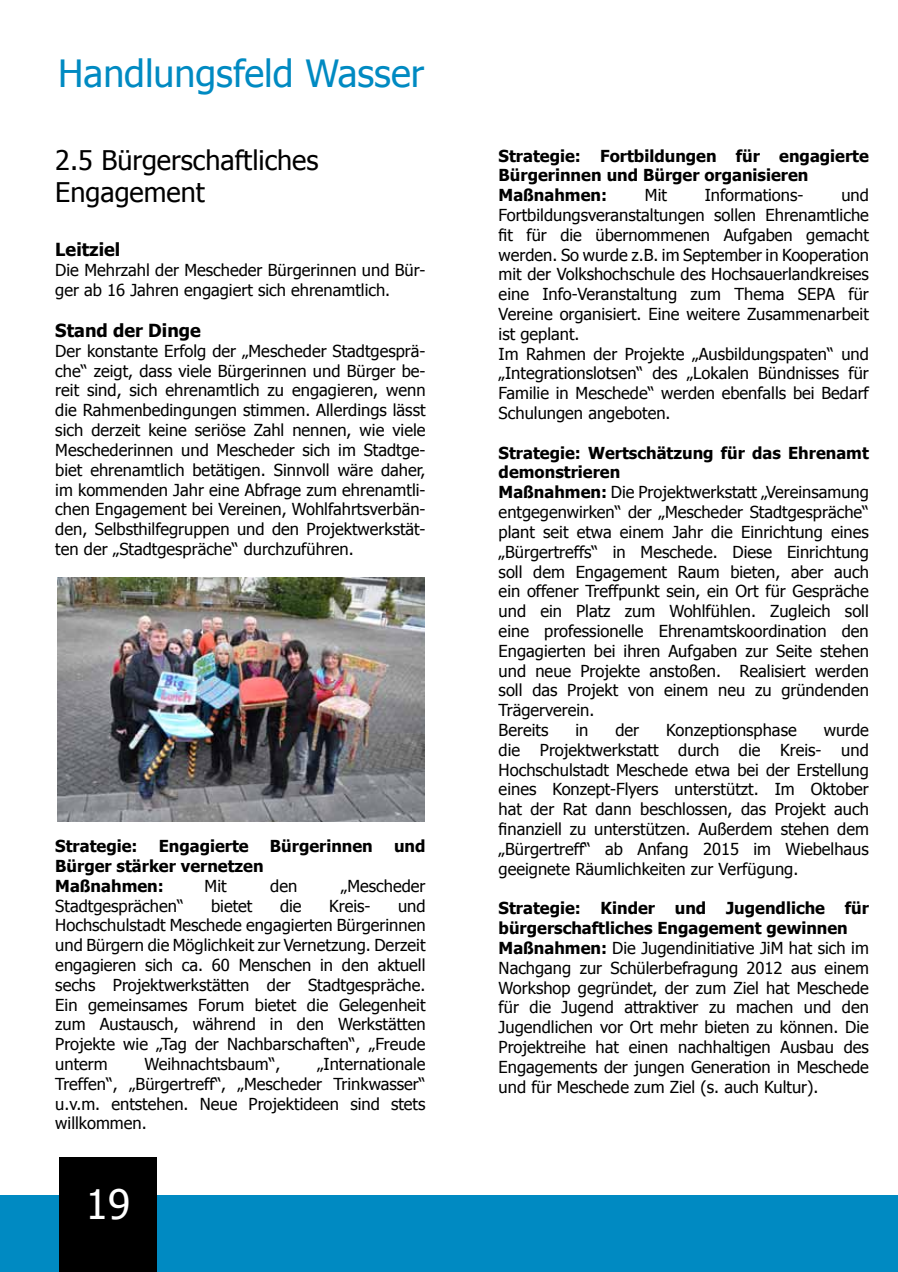
<style>
.page{position:relative;width:898px;height:1272px;background:#fff}
.page>*{position:absolute;margin:0;border:0;box-sizing:border-box;transform-origin:0 0}
.t1{font:40.5px "Tahoma";color:#fff}
.t2{font:37.5px "Tahoma";color:#008ac2}
.t3{font:27px/32.4px "Tahoma";color:#000}
.t4{font:700 18px "Tahoma";color:#000}
.t5{font:16.5px/19.8px "Tahoma";color:#000}
.t6{font:700 16.5px/19.8px "Tahoma";color:#000}
.s1{font-weight:700}
</style>
<div class="page">
<img style="left:58px;top:578px;width:366px;height:243px">
<div style="left:0;top:1195px;width:897px;height:76px;background:#008ac2"></div>
<div style="left:59px;top:1157px;width:98px;height:114px;background:#000"></div>
<h2 class="t2" style="left:58px;top:48px;width:367px">Handlungsfeld Wasser</h2>
<h3 class="t3" style="left:55px;top:142px;width:265px">2.5 Bürgerschaftliches<br>Engagement</h3>
<p class="t4" style="left:55px;top:237px;width:66px">Leitziel</p>
<p class="t5" style="left:55px;top:259px;width:371px">Die Mehrzahl der Mescheder Bürgerinnen und Bür&shy;ger ab 16 Jahren engagiert sich ehrenamtlich.</p>
<p class="t4" style="left:55px;top:318px;width:147px">Stand der Dinge</p>
<p class="t5" style="left:55px;top:340px;width:371px;text-align:justify">Der konstante Erfolg der „Mescheder Stadtgesprä&shy;che“ zeigt, dass viele Bürgerinnen und Bürger be&shy;reit sind, sich ehrenamtlich zu engagieren, wenn die Rahmenbedingungen stimmen. Allerdings lässt sich derzeit keine seriöse Zahl nennen, wie viele Meschederinnen und Mescheder sich im Stadtge&shy;biet ehrenamtlich betätigen. Sinnvoll wäre daher, im kommenden Jahr eine Abfrage zum ehrenamtli&shy;chen Engagement bei Vereinen, Wohlfahrtsverbän&shy;den, Selbsthilfegruppen und den Projektwerkstät&shy;ten der „Stadtgespräche“ durchzuführen.</p>
<p class="t6" style="left:55px;top:835px;width:84px">Strategie:</p>
<p class="t6" style="left:159px;top:835px;width:91px">Engagierte</p>
<p class="t6" style="left:270px;top:835px;width:104px">Bürgerinnen</p>
<p class="t6" style="left:394px;top:835px;width:33px">und</p>
<p class="t6" style="left:55px;top:855px;width:210px">Bürger stärker vernetzen<br>Maßnahmen:</p>
<p class="t5" style="left:204px;top:875px;width:24px">Mit</p>
<p class="t5" style="left:270px;top:875px;width:29px">den</p>
<p class="t5" style="left:341px;top:875px;width:86px">„Mescheder</p>
<p class="t5" style="left:55px;top:894px;width:371px;text-align:justify;text-indent:342px">und Hochschulstadt Meschede engagierten Bürgerinnen und Bürgern die Möglichkeit zur Vernetzung. Derzeit engagieren sich ca. 60 Menschen in den aktuell sechs Projektwerkstätten der Stadtgespräche.<br>Ein gemeinsames Forum bietet die Gelegenheit zum Austausch, während in den Werkstätten Projekte wie „Tag der Nachbarschaften“, „Freude unterm</p>
<p class="t5" style="left:55px;top:894px;width:130px">Stadtgesprächen“</p>
<p class="t5" style="left:211px;top:894px;width:43px">bietet</p>
<p class="t5" style="left:280px;top:894px;width:23px">die</p>
<p class="t5" style="left:329px;top:894px;width:43px">Kreis-</p>
<p class="t5" style="left:55px;top:1053px;width:371px;text-align:justify;text-indent:262px">„Internationale Treffen“, „Bürgertreff“, „Mescheder Trinkwasser“ u.v.m. entstehen. Neue Projektideen sind stets willkommen.</p>
<p class="t5" style="left:144px;top:1053px;width:137px">Weihnachtsbaum“,</p>
<h1 class="t1" style="left:86px;top:1176px;width:46px">19</h1>
<p class="t6" style="left:498px;top:145px;width:371px">Strategie: Fortbildungen für engagierte<br>Bürgerinnen und Bürger organisieren<br>Maßnahmen:</p>
<p class="t5" style="left:644px;top:184px;width:24px">Mit</p>
<p class="t5" style="left:704px;top:184px;width:100px">Informations-</p>
<p class="t5" style="left:498px;top:184px;width:371px;text-indent:342px">und Fortbildungsveranstaltungen sollen Ehrenamtliche fit für die übernommenen Aufgaben gemacht werden. So wurde z.B. im September in Kooperation mit der Volkshochschule des Hochsauerlandkreises eine Info-Veranstaltung zum Thema SEPA für Vereine organisiert. Eine weitere Zusammenarbeit ist geplant.<br>Im Rahmen der Projekte „Ausbildungspaten“ und „Integrationslotsen“ des „Lokalen Bündnisses für Familie in Meschede“ werden ebenfalls bei Bedarf Schulungen angeboten.</p>
<p class="t5" style="left:498px;top:442px;width:371px"><span class="s1">Strategie: Wertschätzung für das Ehrenamt demonstrieren<br>Maßnahmen:</span> Die Projektwerkstatt „Vereinsamung entgegenwirken“ der „Mescheder Stadtgespräche“ plant seit etwa einem Jahr die Einrichtung eines „Bürgertreffs“ in Meschede. Diese Einrichtung soll dem Engagement Raum bieten, aber auch ein offener Treffpunkt sein, ein Ort für Gespräche und ein Platz zum Wohlfühlen. Zugleich soll eine professionelle Ehrenamtskoordination den Engagierten bei ihren Aufgaben zur Seite stehen und neue Projekte anstoßen. Realisiert werden soll das Projekt von einem neu zu gründenden Trägerverein.<br>Bereits</p>
<p class="t5" style="left:498px;top:719px;width:371px;text-align:justify;text-indent:325px">wurde die Projektwerkstatt durch die Kreis- und Hochschulstadt Meschede etwa bei der Erstellung eines Konzept-Flyers unterstützt. Im Oktober hat der Rat dann beschlossen, das Projekt auch finanziell zu unterstützen. Außerdem stehen dem „Bürgertreff“ ab Anfang 2015 im Wiebelhaus geeignete Räumlichkeiten zur Verfügung.</p>
<p class="t5" style="left:498px;top:897px;width:371px"><span class="s1">Strategie: Kinder und Jugendliche für bürgerschaftliches Engagement gewinnen Maßnahmen:</span> Die Jugendinitiative JiM hat sich im Nachgang zur Schülerbefragung 2012 aus einem Workshop gegründet, der zum Ziel hat Meschede für die Jugend attraktiver zu machen und den Jugendlichen vor Ort mehr bieten zu können. Die Projektreihe hat einen nachhaltigen Ausbau des Engagements der jungen Generation in Meschede und für Meschede zum Ziel (s. auch Kultur).</p>
<p class="t5" style="left:575px;top:719px;width:14px">in</p>
<p class="t5" style="left:615px;top:719px;width:25px">der</p>
<p class="t5" style="left:666px;top:719px;width:132px">Konzeptionsphase</p>
</div>
